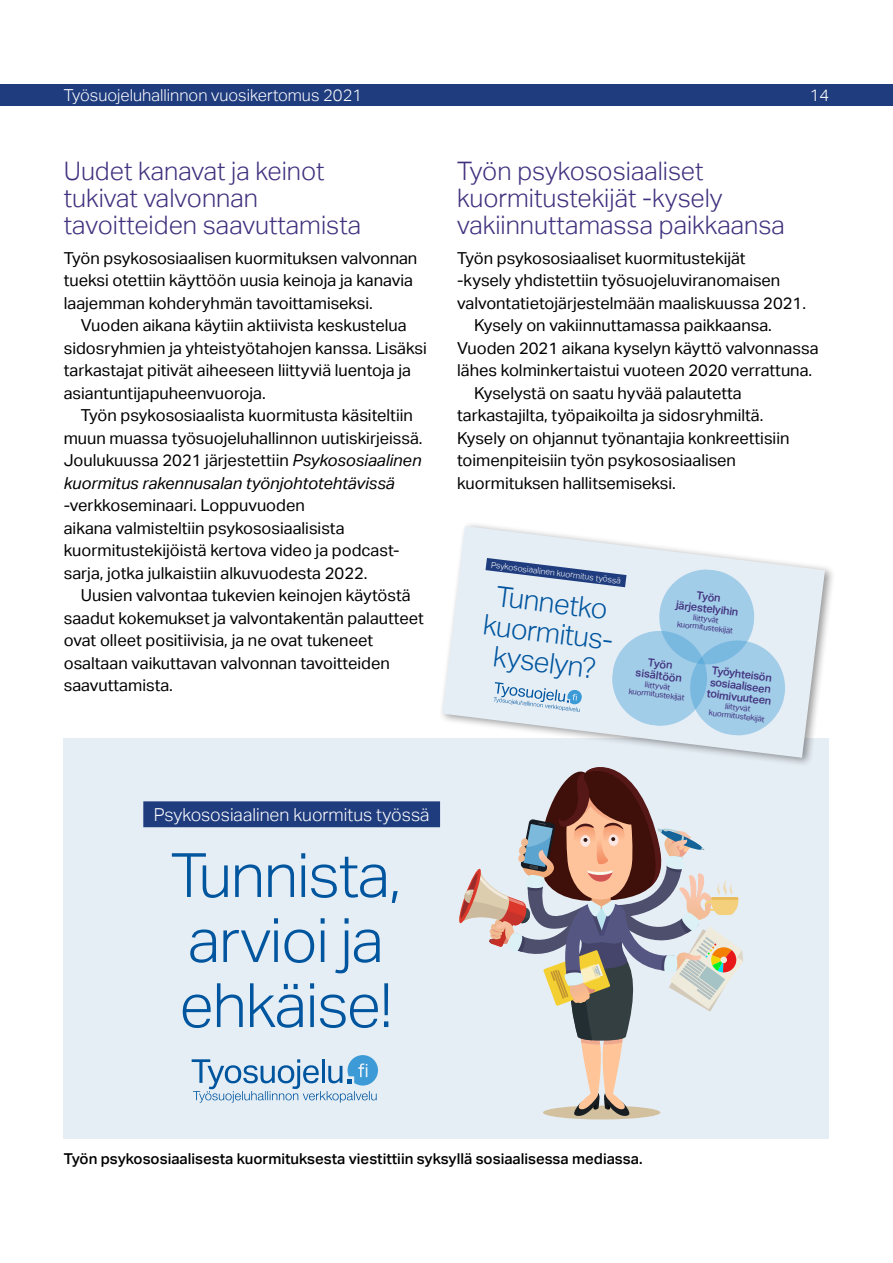
<style>
.page{position:relative;width:893px;height:1263px;background:#fff}
.page>*{position:absolute;margin:0;border:0;box-sizing:border-box;transform-origin:0 0}
.t1{font:300 61.2px/64.9px "Aktiv Grotesk";letter-spacing:-.02em;color:#00559f}
.t2{font:300 28.35px/30px "Aktiv Grotesk";color:#00559f;text-align:center}
.Väliotsikko{font:300 25.5px/27px "Aktiv Grotesk";color:#41317e}
.t3{font:300 17.85px "Aktiv Grotesk";color:#fff}
.Leipis{font:16.5px/22.5px "Aktiv Grotesk";color:#000}
.Alkuleipis{font:16.5px/22.5px "Aktiv Grotesk";color:#000}
.t4{font:300 16.5px "Aktiv Grotesk";color:#fff}
.Kuvateksti{font:500 15px "Aktiv Grotesk";color:#000}
.t5{font:500 10.95px/11.7px "Aktiv Grotesk";color:#41317e;text-align:center}
.t6{font:300 8.4px "Aktiv Grotesk";color:#fff}
.t7{font:7.95px/8.4px "Aktiv Grotesk";color:#41317e;text-align:center}
.s1{font-style:italic}
</style>
<div class="page">
<div style="left:0;top:84px;width:893px;height:22px;background:#1f3c7e"></div>
<div style="left:64px;top:738px;width:765px;height:401px;background:#e6eef5"></div>
<svg style="left:192px;top:1055px;width:186px;height:47px"></svg>
<div style="left:543px;top:1105px;width:117px;height:14px;background:#d3c09f;border-radius:50%"></div>
<svg style="left:459px;top:767px;width:284px;height:351px"></svg>
<div style="left:143px;top:801px;width:297px;height:26px;background:#1f3c7e"></div>
<div style="left:438px;top:520px;width:398px;height:247px;background:#000;opacity:.4"></div>
<svg style="left:442px;top:526px;width:383px;height:232px;fill:#e6eef5"></svg>
<svg style="left:473px;top:550px;width:315px;height:188px;background:#c7dcec"></svg>
<p class="t4" style="left:64px;top:86px;width:300px">Työsuojeluhallinnon vuosikertomus 2021</p>
<p class="t4" style="left:810px;top:86px;width:21px">14</p>
<h4 class="Väliotsikko" style="left:64px;top:158px;width:299px">Uudet kanavat ja keinot tukivat valvonnan tavoitteiden saavuttamista</h4>
<p class="Alkuleipis" style="left:64px;top:247px;width:355px">Työn psykososiaalisen kuormituksen valvonnan tueksi otettiin käyttöön uusia keinoja ja kanavia laajemman kohderyhmän tavoittamiseksi.</p>
<p class="Leipis" style="left:64px;top:314px;width:365px;text-indent:17px">Vuoden aikana käytiin aktiivista keskustelua sidosryhmien ja yhteistyötahojen kanssa. Lisäksi tarkastajat pitivät aiheeseen liittyviä luentoja ja asiantuntijapuheenvuoroja.</p>
<p class="Leipis" style="left:64px;top:404px;width:360px;text-indent:17px">Työn psykososiaalista kuormitusta käsiteltiin muun muassa työsuojeluhallinnon uutiskirjeissä.<br>Joulukuussa 2021 järjestettiin <span class="s1">Psykososiaalinen kuormitus rakennusalan työnjohtotehtävissä </span>-verkkoseminaari. Loppuvuoden<br>aikana valmisteltiin psykososiaalisista kuormitustekijöistä kertova video ja podcast&shy;sarja, jotka julkaistiin alkuvuodesta 2022.</p>
<p class="Leipis" style="left:64px;top:584px;width:362px;text-indent:17px">Uusien valvontaa tukevien keinojen käytöstä saadut kokemukset ja valvontakentän palautteet ovat olleet positiivisia, ja ne ovat tukeneet osaltaan vaikuttavan valvonnan tavoitteiden saavuttamista.</p>
<h4 class="Väliotsikko" style="left:457px;top:157px;width:329px">Työn psykososiaaliset kuormitustekijät -kysely vakiinnuttamassa paikkaansa</h4>
<p class="Alkuleipis" style="left:457px;top:247px;width:350px">Työn psykososiaaliset kuormitustekijät<br>-kysely yhdistettiin työsuojeluviranomaisen valvontatietojärjestelmään maaliskuussa 2021.</p>
<p class="Leipis" style="left:457px;top:314px;width:363px;text-indent:17px">Kysely on vakiinnuttamassa paikkaansa.<br>Vuoden 2021 aikana kyselyn käyttö valvonnassa lähes kolminkertaistui vuoteen 2020 verrattuna.</p>
<p class="Leipis" style="left:457px;top:382px;width:334px;text-indent:17px">Kyselystä on saatu hyvää palautetta tarkastajilta, työpaikoilta ja sidosryhmiltä.<br>Kysely on ohjannut työnantajia konkreettisiin toimenpiteisiin työn psykososiaalisen kuormituksen hallitsemiseksi.</p>
<p class="t6" style="left:492px;top:560px;width:132px;rotate:7deg">Psykososiaalinen kuormitus työssä</p>
<h2 class="t2" style="left:489px;top:580px;width:135px;rotate:7deg">Tunnetko kuormitus&shy;kyselyn?</h2>
<p class="t5" style="left:678px;top:587px;width:64px;rotate:7deg">Työn järjestelyihin</p>
<p class="t7" style="left:679px;top:611px;width:58px;rotate:7deg">liittyvät kuormitustekijät</p>
<p class="t5" style="left:638px;top:655px;width:48px;rotate:7deg">Työn sisältöön</p>
<p class="t7" style="left:630px;top:678px;width:58px;rotate:7deg">liittyvät kuormitustekijät</p>
<p class="t5" style="left:710px;top:664px;width:67px;text-align:left;rotate:7deg">Työyhteisön sosiaaliseen toimivuuteen</p>
<p class="t7" style="left:710px;top:700px;width:58px;rotate:7deg">liittyvät kuormitustekijät</p>
<p class="t3" style="left:154px;top:804px;width:277px">Psykososiaalinen kuormitus työssä</p>
<h1 class="t1" style="left:171px;top:843px;width:232px">Tunnista, arvioi ja ehkäise!</h1>
<p class="Kuvateksti" style="left:64px;top:1150px;width:580px">Työn psykososiaalisesta kuormituksesta viestittiin syksyllä sosiaalisessa mediassa.</p>
</div>
